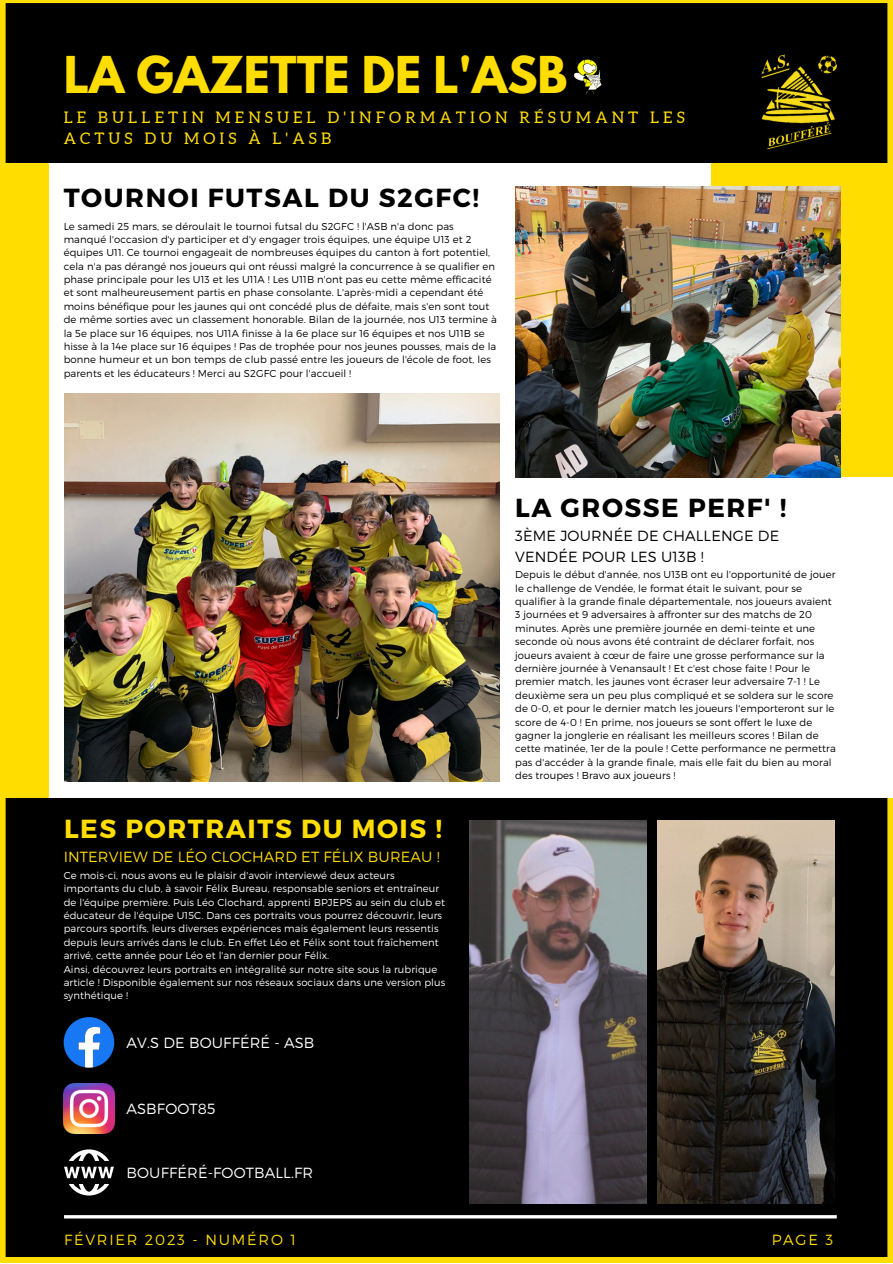
<style>
.page{position:relative;width:893px;height:1264px;background:#fff}
.page>*{position:absolute;margin:0;border:0;box-sizing:border-box;transform-origin:0 0}
.t1{font:700 45px "League Spartan";color:#fd0}
.t2{font:700 26.1px "Montserrat";letter-spacing:.06em;color:#000}
.t3{font:700 26.1px "Montserrat";letter-spacing:.06em;color:#fd0}
.t4{font:15.9px/21.3px "Aleo";letter-spacing:.26em;color:#fd0}
.t5{font:300 14.7px "Montserrat";letter-spacing:.01em;color:#fff}
.t6{font:300 14.7px/20.2px "Montserrat";letter-spacing:.01em;color:#000}
.t7{font:300 14.7px "Montserrat";letter-spacing:.01em;color:#fd0}
.t8{font:300 14.7px "Montserrat";letter-spacing:.12em;color:#fd0}
.t9{font:300 10.05px/13.4px "Montserrat";letter-spacing:.01em;color:#000}
.t10{font:300 10.05px/13.4px "Montserrat";letter-spacing:.01em;color:#fff}
</style>
<div class="page">
<div style="left:0;top:0;width:892px;height:1262px;background:#000"></div>
<img style="left:469px;top:820px;width:177px;height:383px">
<img style="left:657px;top:820px;width:177px;height:383px">
<img style="left:761px;top:55px;width:75px;height:93px">
<img style="left:572px;top:55px;width:32px;height:44px">
<hr style="left:64px;top:1215px;width:772px;height:3px;background:#fff">
<div style="left:0;top:163px;width:892px;height:634px;background:#fff"></div>
<div style="left:711px;top:163px;width:181px;height:314px;background:#fd0"></div>
<img style="left:515px;top:186px;width:325px;height:291px">
<div style="left:0;top:163px;width:48px;height:634px;background:#fd0"></div>
<img style="left:64px;top:394px;width:435px;height:387px">
<svg style="left:64px;top:1017px;width:50px;height:50px"></svg>
<img style="left:64px;top:1083px;width:50px;height:50px">
<svg style="left:64px;top:1149px;width:50px;height:46px"></svg>
<h1 class="t1" style="left:64px;top:53px;width:505px">LA GAZETTE DE L'ASB</h1>
<h3 class="t4" style="left:64px;top:107px;width:622px">LE BULLETIN MENSUEL D'INFORMATION RÉSUMANT LES<br>ACTUS DU MOIS À L'ASB</h3>
<h2 class="t2" style="left:64px;top:180px;width:417px">TOURNOI FUTSAL DU S2GFC!</h2>
<p class="t9" style="left:64px;top:219px;width:435px">Le samedi 25 mars, se déroulait le tournoi futsal du S2GFC ! l'ASB n'a donc pas manqué l'occasion d'y participer et d'y engager trois équipes, une équipe U13 et 2 équipes U11. Ce tournoi engageait de nombreuses équipes du canton à fort potentiel, cela n'a pas dérangé nos joueurs qui ont réussi malgré la concurrence à se qualifier en phase principale pour les U13 et les U11A ! Les U11B n'ont pas eu cette même efficacité et sont malheureusement partis en phase consolante. L'après-midi a cependant été moins bénéfique pour les jaunes qui ont concédé plus de défaite, mais s'en sont tout de même sorties avec un classement honorable. Bilan de la journée, nos U13 termine à la 5e place sur 16 équipes, nos U11A finisse à la 6e place sur 16 équipes et nos U11B se hisse à la 14e place sur 16 équipes ! Pas de trophée pour nos jeunes pousses, mais de la bonne humeur et un bon temps de club passé entre les joueurs de l'école de foot, les parents et les éducateurs ! Merci au S2GFC pour l'accueil !</p>
<h2 class="t3" style="left:64px;top:811px;width:379px">LES PORTRAITS DU MOIS !</h2>
<h3 class="t7" style="left:64px;top:847px;width:377px">INTERVIEW DE LÉO CLOCHARD ET FÉLIX BUREAU !</h3>
<p class="t10" style="left:64px;top:868px;width:383px">Ce mois-ci, nous avons eu le plaisir d'avoir interviewé deux acteurs importants du club, à savoir Félix Bureau, responsable seniors et entraîneur de l'équipe première. Puis Léo Clochard, apprenti BPJEPS au sein du club et éducateur de l'équipe U15C. Dans ces portraits vous pourrez découvrir, leurs parcours sportifs, leurs diverses expériences mais également leurs ressentis depuis leurs arrivés dans le club. En effet Léo et Félix sont tout fraîchement arrivé, cette année pour Léo et l'an dernier pour Félix.<br>Ainsi, découvrez leurs portraits en intégralité sur notre site sous la rubrique article ! Disponible également sur nos réseaux sociaux dans une version plus synthétique !</p>
<h3 class="t5" style="left:126px;top:1033px;width:189px">AV.S DE BOUFFÉRÉ - ASB</h3>
<h3 class="t5" style="left:126px;top:1099px;width:90px">ASBFOOT85</h3>
<h3 class="t5" style="left:126px;top:1163px;width:188px">BOUFFÉRÉ-FOOTBALL.FR</h3>
<h2 class="t2" style="left:515px;top:491px;width:273px">LA GROSSE PERF' !</h2>
<h3 class="t6" style="left:515px;top:525px;width:265px">3ÈME JOURNÉE DE CHALLENGE DE<br>VENDÉE POUR LES U13B !</h3>
<p class="t9" style="left:515px;top:567px;width:322px">Depuis le début d'année, nos U13B ont eu l'opportunité de jouer le challenge de Vendée, le format était le suivant, pour se qualifier à la grande finale départementale, nos joueurs avaient 3 journées et 9 adversaires à affronter sur des matchs de 20 minutes. Après une première journée en demi-teinte et une seconde où nous avons été contraint de déclarer forfait, nos joueurs avaient à cœur de faire une grosse performance sur la dernière journée à Venansault ! Et c'est chose faite ! Pour le premier match, les jaunes vont écraser leur adversaire 7-1 ! Le deuxième sera un peu plus compliqué et se soldera sur le score de 0-0, et pour le dernier match les joueurs l'emporteront sur le score de 4-0 ! En prime, nos joueurs se sont offert le luxe de gagner la jonglerie en réalisant les meilleurs scores ! Bilan de cette matinée, 1er de la poule ! Cette performance ne permettra pas d'accéder à la grande finale, mais elle fait du bien au moral des troupes ! Bravo aux joueurs !</p>
<h3 class="t8" style="left:64px;top:1229px;width:233px">FÉVRIER 2023 - NUMÉRO 1</h3>
<h3 class="t7" style="left:771px;top:1229px;width:63px">PAGE 3</h3>
</div>
